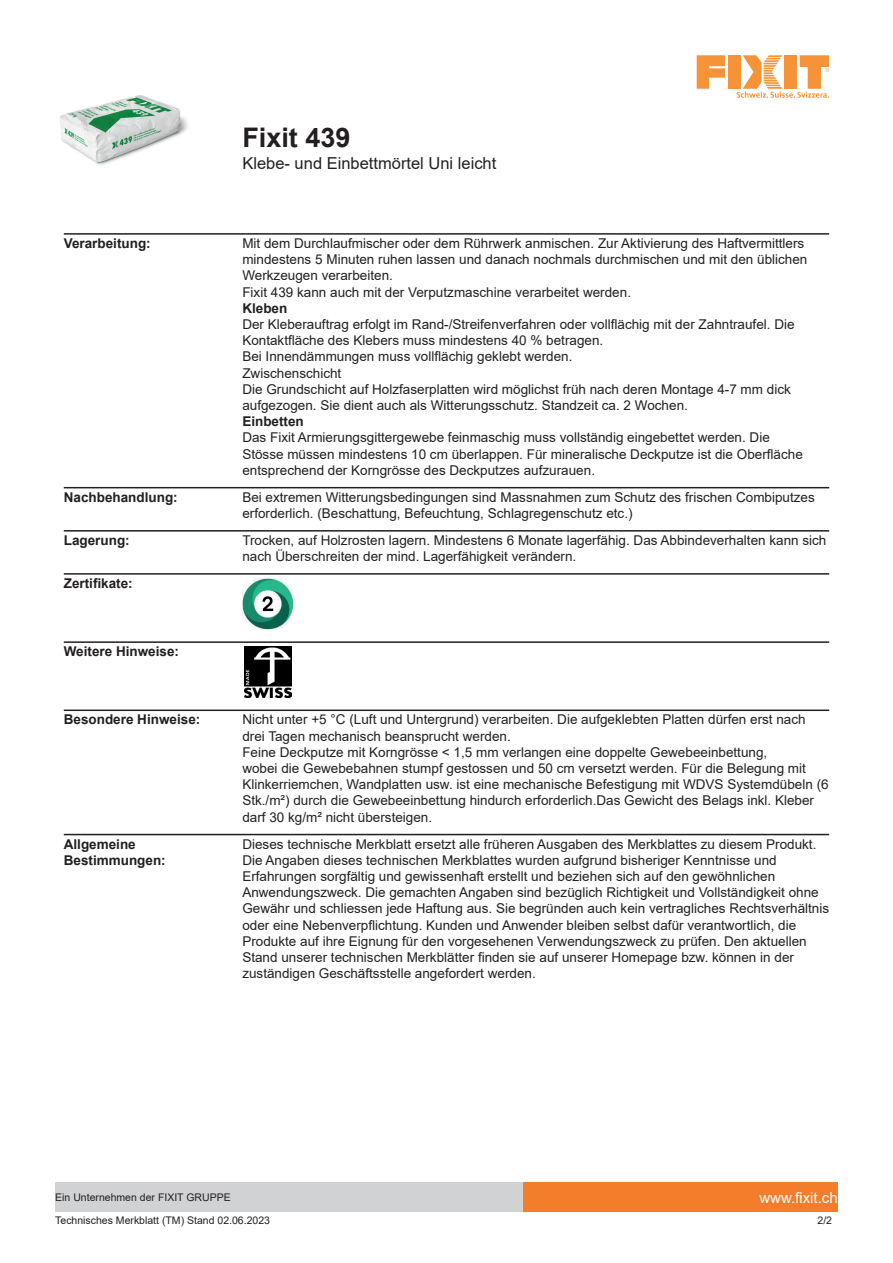
<style>
.page{position:relative;width:893px;height:1263px;background:#fff}
.page>*{position:absolute;margin:0;border:0;box-sizing:border-box;transform-origin:0 0}
.t1{font:700 27px "Arial";color:#231f20}
.t2{font:16.5px "Arial";color:#231f20}
.t3{font:15px "Arial";color:#fff}
.t4{font:13.5px/16.2px "Arial";color:#231f20}
.t5{font:700 13.5px/16.2px "Arial";color:#231f20}
.t6{font:10.5px "Arial";color:#231f20}
</style>
<div class="page">
<img style="left:60px;top:95px;width:128px;height:70px">
<svg style="left:697px;top:55px;width:28px;height:34px"></svg>
<div style="left:728px;top:55px;width:12px;height:34px;background:#f69237"></div>
<svg style="left:737px;top:55px;width:92px;height:43px"></svg>
<div style="left:523px;top:1182px;width:315px;height:30px;background:#f47d2c"></div>
<div style="left:55px;top:1182px;width:468px;height:30px;background:#d1d2d4"></div>
<hr style="left:64px;top:233px;width:765px;height:2px;background:#231f20">
<hr style="left:64px;top:487px;width:765px;height:1px;background:#231f20">
<hr style="left:64px;top:530px;width:765px;height:2px;background:#231f20">
<hr style="left:64px;top:573px;width:765px;height:2px;background:#231f20">
<img style="left:242px;top:578px;width:51px;height:51px">
<hr style="left:64px;top:641px;width:765px;height:2px;background:#231f20">
<img style="left:245px;top:646px;width:46px;height:51px">
<hr style="left:64px;top:709px;width:765px;height:2px;background:#231f20">
<hr style="left:64px;top:834px;width:765px;height:1px;background:#231f20">
<h1 class="t1" style="left:242px;top:119px;width:110px">Fixit 439</h1>
<p class="t2" style="left:242px;top:152px;width:256px">Klebe- und Einbettmörtel Uni leicht</p>
<p class="t5" style="left:64px;top:235px;width:89px">Verarbeitung:</p>
<p class="t4" style="left:242px;top:235px;width:567px">Mit dem Durchlaufmischer oder dem Rührwerk anmischen. Zur Aktivierung des Haftvermittlers mindestens 5 Minuten ruhen lassen und danach nochmals durchmischen und mit den üblichen Werkzeugen verarbeiten.<br>Fixit 439 kann auch mit der Verputzmaschine verarbeitet werden.</p>
<p class="t5" style="left:242px;top:300px;width:47px">Kleben</p>
<p class="t4" style="left:242px;top:316px;width:554px">Der Kleberauftrag erfolgt im Rand-/Streifenverfahren oder vollflächig mit der Zahntraufel. Die Kontaktfläche des Klebers muss mindestens 40 % betragen.<br>Bei Innendämmungen muss vollflächig geklebt werden.<br>Zwischenschicht<br>Die Grundschicht auf Holzfaserplatten wird möglichst früh nach deren Montage 4-7 mm dick aufgezogen. Sie dient auch als Witterungsschutz. Standzeit ca. 2 Wochen.</p>
<p class="t5" style="left:242px;top:413px;width:63px">Einbetten</p>
<p class="t4" style="left:242px;top:429px;width:562px">Das Fixit Armierungsgittergewebe feinmaschig muss vollständig eingebettet werden. Die<br>Stösse müssen mindestens 10 cm überlappen. Für mineralische Deckputze ist die Oberfläche entsprechend der Korngrösse des Deckputzes aufzurauen.</p>
<p class="t5" style="left:64px;top:489px;width:116px">Nachbehandlung:</p>
<p class="t4" style="left:242px;top:489px;width:574px">Bei extremen Witterungsbedingungen sind Massnahmen zum Schutz des frischen Combiputzes erforderlich. (Beschattung, Befeuchtung, Schlagregenschutz etc.)</p>
<p class="t5" style="left:64px;top:532px;width:68px">Lagerung:</p>
<p class="t4" style="left:242px;top:532px;width:586px">Trocken, auf Holzrosten lagern. Mindestens 6 Monate lagerfähig. Das Abbindeverhalten kann sich nach Überschreiten der mind. Lagerfähigkeit verändern.</p>
<p class="t5" style="left:64px;top:575px;width:71px">Zertifikate:</p>
<p class="t5" style="left:64px;top:643px;width:117px">Weitere Hinweise:</p>
<p class="t5" style="left:64px;top:712px;width:138px">Besondere Hinweise:</p>
<p class="t4" style="left:242px;top:711px;width:588px">Nicht unter +5 °C (Luft und Untergrund) verarbeiten. Die aufgeklebten Platten dürfen erst nach drei Tagen mechanisch beansprucht werden.<br>Feine Deckputze mit Korngrösse &lt; 1,5 mm verlangen eine doppelte Gewebeeinbettung,<br>wobei die Gewebebahnen stumpf gestossen und 50 cm versetzt werden. Für die Belegung mit Klinkerriemchen, Wandplatten usw. ist eine mechanische Befestigung mit WDVS Systemdübeln (6<br>Stk./m²) durch die Gewebeeinbettung hindurch erforderlich.Das Gewicht des Belags inkl. Kleber darf 30 kg/m² nicht übersteigen.</p>
<p class="t5" style="left:64px;top:836px;width:104px">Allgemeine<br>Bestimmungen:</p>
<p class="t4" style="left:242px;top:836px;width:588px">Dieses technische Merkblatt ersetzt alle früheren Ausgaben des Merkblattes zu diesem Produkt.<br>Die Angaben dieses technischen Merkblattes wurden aufgrund bisheriger Kenntnisse und Erfahrungen sorgfältig und gewissenhaft erstellt und beziehen sich auf den gewöhnlichen Anwendungszweck. Die gemachten Angaben sind bezüglich Richtigkeit und Vollständigkeit ohne Gewähr und schliessen jede Haftung aus. Sie begründen auch kein vertragliches Rechtsverhältnis oder eine Nebenverpflichtung. Kunden und Anwender bleiben selbst dafür verantwortlich, die Produkte auf ihre Eignung für den vorgesehenen Verwendungszweck zu prüfen. Den aktuellen Stand unserer technischen Merkblätter finden sie auf unserer Homepage bzw. können in der zuständigen Geschäftsstelle angefordert werden.</p>
<p class="t6" style="left:55px;top:1190px;width:177px">Ein Unternehmen der FIXIT GRUPPE</p>
<p class="t3" style="left:759px;top:1187px;width:80px">www.fixit.ch</p>
<p class="t6" style="left:55px;top:1213px;width:216px">Technisches Merkblatt (TM) Stand 02.06.2023</p>
<p class="t6" style="left:817px;top:1213px;width:16px">2/2</p>
</div>
